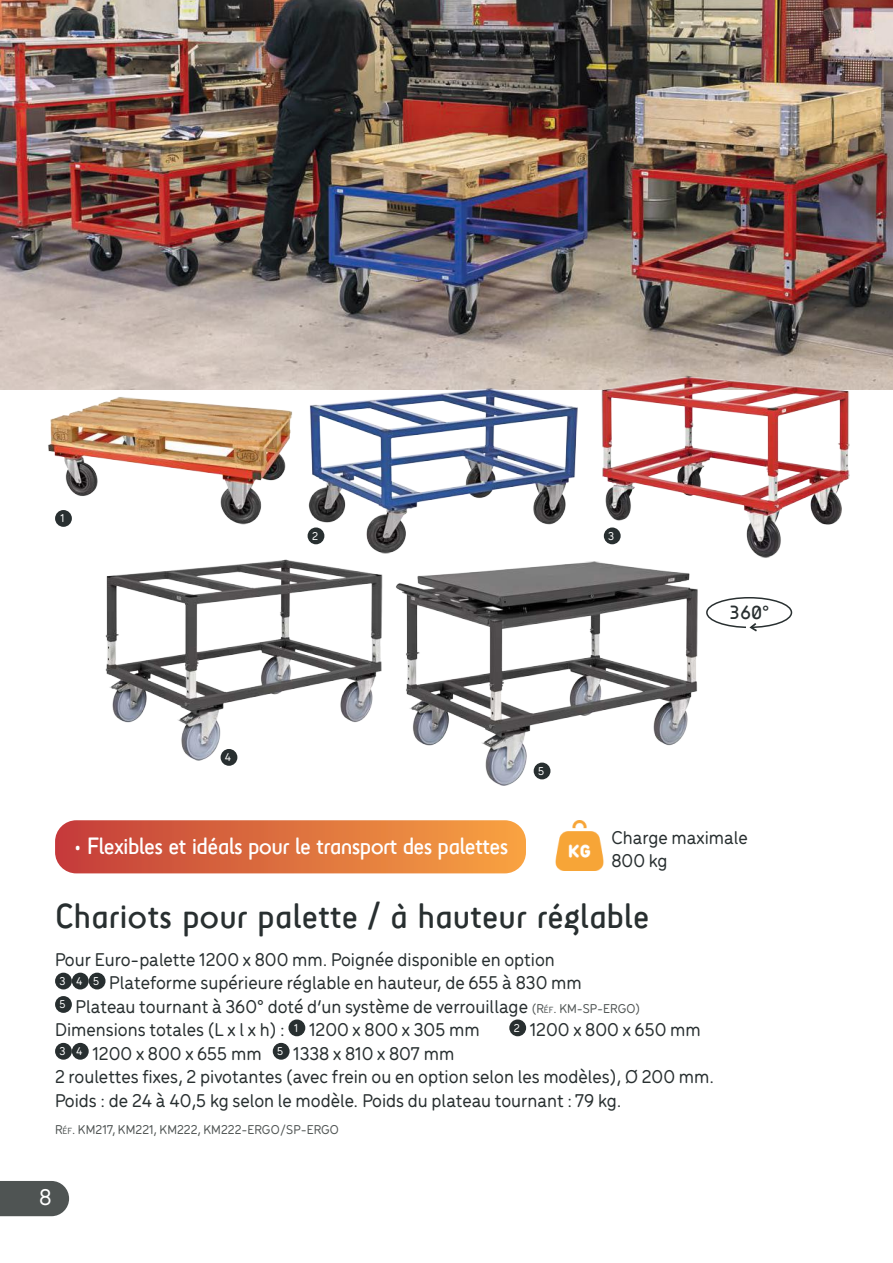
<style>
.page{position:relative;width:893px;height:1263px;background:#fff}
.page>*{position:absolute;margin:0;border:0;box-sizing:border-box;transform-origin:0 0}
.t1{font:36px "Sci Fly Sans";color:#282f30}
.t2{font:24px "Sci Fly Sans";letter-spacing:-.03em;color:#fff}
.t3{font:500 24px "Menco";color:#fff}
.t4{font:500 19.5px/23.4px "Menco";color:#282f30}
.t5{font:19.5px "Sci Fly Sans";color:#282f30}
.t6{font:500 13.5px "Menco";color:#4f5453}
.t7{font:500 12px "Menco";color:#fff}
.s1{font-size:13.5px;color:#4f5453}
.s2{font-size:9.45px;color:#4f5453}
.s3{font-size:9.45px}
</style>
<div class="page">
<img style="left:0;top:0;width:893px;height:389px">
<img style="left:37px;top:389px;width:260px;height:138px">
<img style="left:297px;top:370px;width:281px;height:183px">
<img style="left:578px;top:344px;width:300px;height:214px">
<img style="left:105px;top:544px;width:283px;height:219px">
<img style="left:388px;top:553px;width:317px;height:233px">
<div style="left:55px;top:973px;width:17px;height:16px;background:#282f30;border-radius:50%"></div>
<div style="left:72px;top:973px;width:17px;height:16px;background:#282f30;border-radius:50%"></div>
<div style="left:89px;top:973px;width:17px;height:16px;background:#282f30;border-radius:50%"></div>
<div style="left:55px;top:996px;width:17px;height:17px;background:#282f30;border-radius:50%"></div>
<div style="left:288px;top:1019px;width:17px;height:17px;background:#282f30;border-radius:50%"></div>
<div style="left:509px;top:1019px;width:17px;height:17px;background:#282f30;border-radius:50%"></div>
<div style="left:55px;top:1043px;width:17px;height:17px;background:#282f30;border-radius:50%"></div>
<div style="left:72px;top:1043px;width:17px;height:17px;background:#282f30;border-radius:50%"></div>
<div style="left:273px;top:1043px;width:17px;height:17px;background:#282f30;border-radius:50%"></div>
<div style="left:55px;top:510px;width:17px;height:17px;background:#282f30;border-radius:50%"></div>
<div style="left:308px;top:527px;width:16px;height:17px;background:#282f30;border-radius:50%"></div>
<div style="left:221px;top:749px;width:16px;height:17px;background:#282f30;border-radius:50%"></div>
<div style="left:534px;top:762px;width:16px;height:17px;background:#282f30;border-radius:50%"></div>
<div style="left:604px;top:527px;width:17px;height:17px;background:#282f30;border-radius:50%"></div>
<div style="left:55px;top:820px;width:471px;height:53px;background:linear-gradient(to right,#c33c3b,#f8a442);border-radius:21px"></div>
<div style="left:706px;top:597px;width:86px;height:31px;border:2px solid #282f30;border-radius:50%"></div>
<div style="left:746px;top:622px;width:6px;height:9px;background:#fff"></div>
<svg style="left:749px;top:623px;width:10px;height:9px"></svg>
<img style="left:555px;top:821px;width:49px;height:49px">
<div style="left:0;top:1181px;width:69px;height:35px;background:#4f5453"></div>
<p class="t7" style="left:61px;top:510px;width:5px">1</p>
<p class="t7" style="left:312px;top:527px;width:8px">2</p>
<p class="t7" style="left:225px;top:749px;width:8px">4</p>
<p class="t2" style="left:73px;top:832px;width:436px">• Flexibles et idéals pour le transport des palettes</p>
<p class="t7" style="left:538px;top:762px;width:8px">5</p>
<p class="t7" style="left:608px;top:527px;width:8px">3</p>
<p class="t5" style="left:729px;top:601px;width:42px">360°</p>
<p class="t4" style="left:611px;top:825px;width:138px">Charge maximale<br>800 kg</p>
<h1 class="t1" style="left:55px;top:895px;width:596px">Chariots pour palette / à hauteur réglable</h1>
<p class="t4" style="left:55px;top:947px;width:586px">Pour Euro-palette 1200 x 800 mm. Poignée disponible en option<br><sup>3</sup> <sup>4</sup> <sup>5</sup> Plateforme supérieure réglable en hauteur, de 655 à 830 mm<br><sup>5</sup> Plateau tournant à 360° doté d’un système de verrouillage <span class="s1">(R</span><span class="s2">éf</span><span class="s1">. KM-SP-ERGO)<br></span>Dimensions totales (L x l x h) : <sup>1</sup> 1200 x 800 x 305 mm</p>
<p class="t4" style="left:514px;top:1017px;width:189px"><sup>2</sup> 1200 x 800 x 650 mm</p>
<p class="t4" style="left:55px;top:1040px;width:660px"><sup>3</sup> <sup>4</sup> 1200 x 800 x 655 mm <sup>5</sup> 1338 x 810 x 807 mm<br>2 roulettes fixes, 2 pivotantes (avec frein ou en option selon les modèles), Ø 200 mm.<br>Poids : de 24 à 40,5 kg selon le modèle. Poids du plateau tournant : 79 kg.</p>
<p class="t6" style="left:55px;top:1120px;width:285px">R<span class="s3">éf</span>. KM217, KM221, KM222, KM222-ERGO/SP-ERGO</p>
<p class="t3" style="left:39px;top:1180px;width:14px">8</p>
</div>
